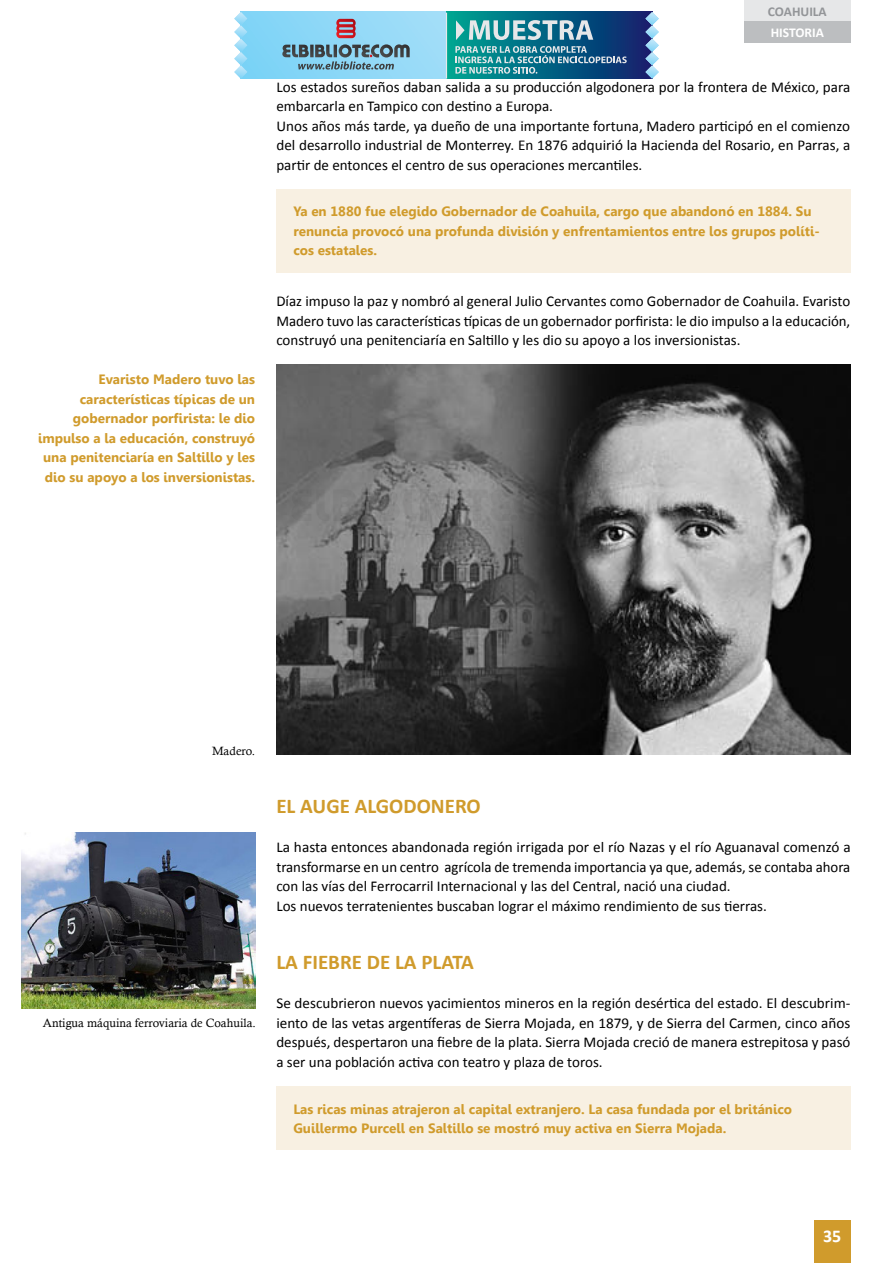
<style>
.page{position:relative;width:893px;height:1263px;background:#fff}
.page>*{position:absolute;margin:0;border:0;box-sizing:border-box;transform-origin:0 0}
.t1{font:700 21px "Calibri";color:#d09b2c}
.t2{font:700 18px "Calibri";color:#fff}
.t3{font:15px/19.5px "Calibri";color:#000}
.t4{font:700 13.5px/19.5px "Gisha";color:#d09b2c}
.t5{font:700 13.5px "Calibri";color:#939598}
.t6{font:700 13.5px "Calibri";color:#fff}
.t7{font:12px "Calisto";color:#000}
</style>
<div class="page">
<div style="left:814px;top:1220px;width:36px;height:43px;background:#d09b2c"></div>
<div style="left:744px;top:0;width:106px;height:21px;background:#e6e7e8"></div>
<div style="left:744px;top:21px;width:106px;height:22px;background:#bcbec0"></div>
<div style="left:276px;top:189px;width:574px;height:83px;background:#f8f0e2"></div>
<div style="left:276px;top:1086px;width:574px;height:64px;background:#f8f0e2"></div>
<img style="left:276px;top:365px;width:574px;height:390px">
<img style="left:21px;top:833px;width:234px;height:175px">
<svg style="left:248px;top:12px;width:198px;height:67px;background:#8fd8f7"></svg>
<svg style="left:288px;top:489px;width:73px;height:32px;background:#797979"></svg>
<svg style="left:362px;top:489px;width:8px;height:32px"></svg>
<svg style="left:375px;top:489px;width:41px;height:32px"></svg>
<div style="left:420px;top:489px;width:8px;height:32px;background:#878787"></div>
<svg style="left:432px;top:489px;width:179px;height:33px;background:#5c5c5c"></svg>
<div style="left:446px;top:12px;width:206px;height:67px;background:linear-gradient(to right,#00a694,#0c1f6e)"></div>
<svg style="left:234px;top:12px;width:14px;height:67px"></svg>
<svg style="left:645px;top:12px;width:14px;height:67px"></svg>
<svg style="left:336px;top:19px;width:20px;height:19px"></svg>
<svg style="left:281px;top:44px;width:129px;height:26px;background:#6e9bae"></svg>
<svg style="left:455px;top:46px;width:172px;height:28px;background:#3d859c"></svg>
<svg style="left:456px;top:20px;width:137px;height:20px;background:#70aab6"></svg>
<hr style="left:446px;top:13px;width:1px;height:66px;background:#e6e7e9">
<p class="t4" style="left:38px;top:370px;width:219px;text-align:right">Evaristo Madero tuvo las características típicas de un gobernador porfirista: le dio impulso a la educación, construyó una penitenciaría en Saltillo y les dio su apoyo a los inversionistas.</p>
<p class="t5" style="left:768px;top:3px;width:61px">COAHUILA</p>
<p class="t6" style="left:771px;top:24px;width:55px">HISTORIA</p>
<p class="t3" style="left:276px;top:77px;width:576px">Los estados sureños daban salida a su producción algodonera por la frontera de México, para embarcarla en Tampico con destino a Europa.<br>Unos años más tarde, ya dueño de una importante fortuna, Madero participó en el comienzo del desarrollo industrial de Monterrey. En 1876 adquirió la Hacienda del Rosario, en Parras, a partir de entonces el centro de sus operaciones mercantiles.</p>
<p class="t4" style="left:293px;top:202px;width:528px">Ya en 1880 fue elegido Gobernador de Coahuila, cargo que abandonó en 1884. Su renuncia provocó una profunda división y enfrentamientos entre los grupos políti&shy;cos estatales.</p>
<p class="t3" style="left:276px;top:292px;width:575px;text-align:justify">Díaz impuso la paz y nombró al general Julio Cervantes como Gobernador de Coahuila. Evaristo Madero tuvo las características típicas de un gobernador porfirista: le dio impulso a la educación, construyó una penitenciaría en Saltillo y les dio su apoyo a los inversionistas.</p>
<p class="t7" style="left:212px;top:744px;width:45px">Madero.</p>
<p class="t7" style="left:43px;top:1016px;width:215px">Antigua máquina ferroviaria de Coahuila.</p>
<h1 class="t1" style="left:276px;top:793px;width:206px">EL AUGE ALGODONERO</h1>
<p class="t3" style="left:276px;top:838px;width:576px">La hasta entonces abandonada región irrigada por el río Nazas y el río Aguanaval comenzó a transformarse en un centro agrícola de tremenda importancia ya que, además, se contaba ahora con las vías del Ferrocarril Internacional y las del Central, nació una ciudad.<br>Los nuevos terratenientes buscaban lograr el máximo rendimiento de sus tierras.</p>
<h1 class="t1" style="left:276px;top:949px;width:199px">LA FIEBRE DE LA PLATA</h1>
<p class="t3" style="left:276px;top:994px;width:576px;text-align:justify">Se descubrieron nuevos yacimientos mineros en la región desértica del estado. El descubrim&shy;iento de las vetas argentíferas de Sierra Mojada, en 1879, y de Sierra del Carmen, cinco años después, despertaron una fiebre de la plata. Sierra Mojada creció de manera estrepitosa y pasó a ser una población activa con teatro y plaza de toros.</p>
<p class="t4" style="left:293px;top:1099px;width:500px">Las ricas minas atrajeron al capital extranjero. La casa fundada por el británico<br>Guillermo Purcell en Saltillo se mostró muy activa en Sierra Mojada.</p>
<p class="t2" style="left:823px;top:1225px;width:20px">35</p>
</div>
